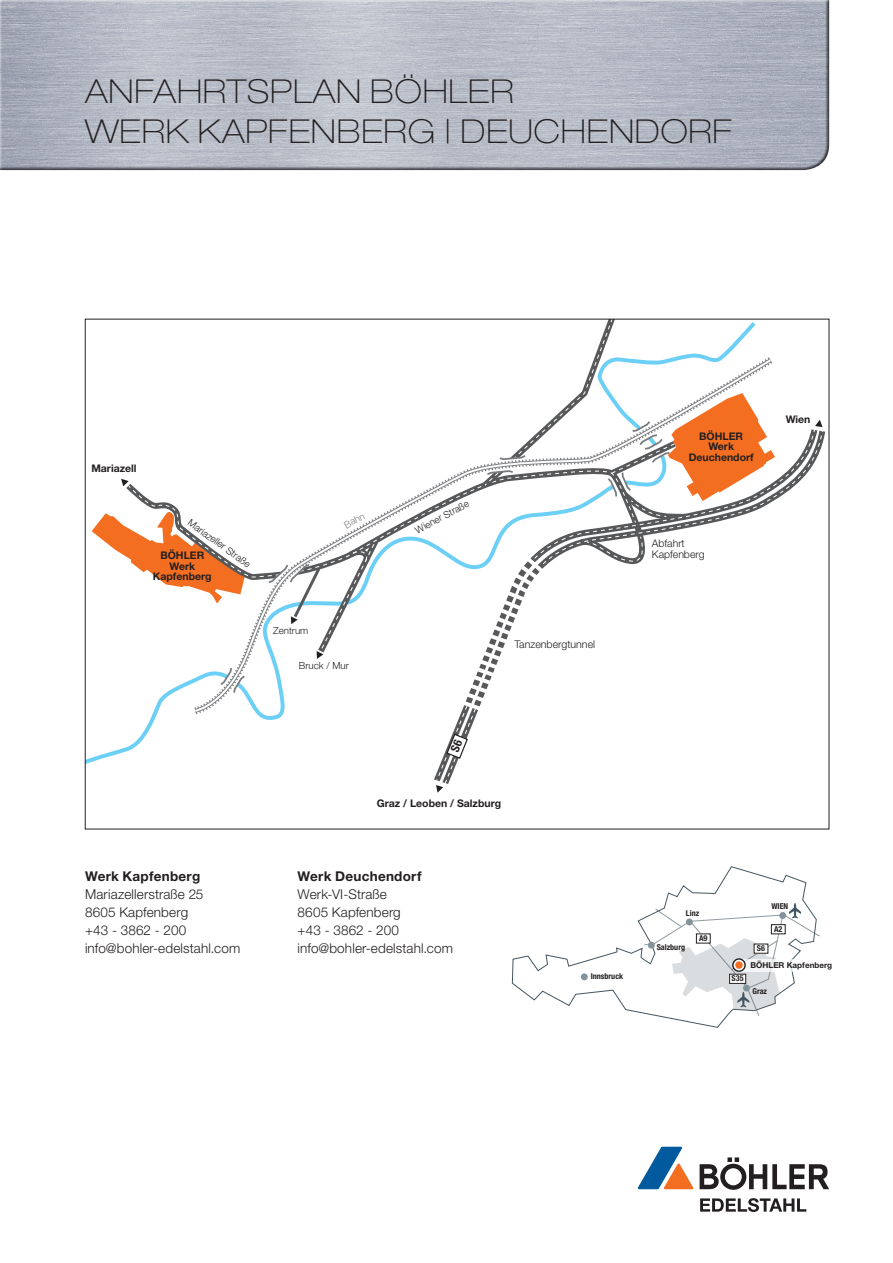
<style>
.page{position:relative;width:893px;height:1263px;background:#fff}
.page>*{position:absolute;margin:0;border:0;box-sizing:border-box;transform-origin:0 0}
.t1{font:100 expanded 33px/39.6px "Helvetica Neue LT Std";letter-spacing:.025em;color:#231f20}
.t2{font:300 13.5px/18px "Helvetica Neue LT Std";letter-spacing:.01em;color:#231f20}
.t3{font:700 13.5px "Helvetica Neue LT Std";letter-spacing:.02em;color:#231f20}
.t4{font:300 10.65px "Helvetica Neue LT Std";color:#231f20}
.t5{font:700 10.5px/10.5px "Helvetica Neue LT Std";color:#231f20;text-align:center}
.t6{font:300 10.5px/10.5px "Helvetica Neue LT Std";color:#231f20}
.t7{font:300 9.75px "Helvetica Neue LT Std";color:#231f20}
.t8{font:300 9.75px "Helvetica Neue LT Std";color:#808285}
.t9{font:700 condensed 8.1px "Helvetica Neue LT Std";color:#231f20}
.t10{font:700 8.1px "Helvetica Neue LT Std";color:#231f20}
</style>
<div class="page">
<div style="left:0;top:0;width:830px;height:172px;background:#231f20;opacity:.75"></div>
<svg style="left:87px;top:679px;width:104px;height:85px"></svg>
<svg style="left:193px;top:573px;width:66px;height:140px"></svg>
<svg style="left:92px;top:479px;width:159px;height:124px"></svg>
<svg style="left:512px;top:866px;width:295px;height:162px"></svg>
<div style="left:581px;top:973px;width:7px;height:7px;background:#83939c;border-radius:50%"></div>
<svg style="left:644px;top:903px;width:176px;height:113px"></svg>
<div style="left:738px;top:959px;width:100px;height:12px;background:#fff"></div>
<svg style="left:733px;top:959px;width:12px;height:12px"></svg>
<div style="left:732px;top:958px;width:14px;height:14px;border:1px solid #231f20;border-radius:50%"></div>
<div style="left:735px;top:961px;width:8px;height:8px;background:#f36e21;border-radius:50%"></div>
<div style="left:686px;top:918px;width:7px;height:7px;background:#83939c;border-radius:50%"></div>
<svg style="left:700px;top:1157px;width:129px;height:33px"></svg>
<svg style="left:638px;top:1147px;width:55px;height:42px"></svg>
<svg style="left:700px;top:1198px;width:106px;height:14px"></svg>
<svg style="left:259px;top:319px;width:570px;height:510px"></svg>
<h1 class="t1" style="left:85px;top:71px;width:649px">ANFAHRTSPLAN BÖHLER<br>WERK KAPFENBERG | DEUCHENDORF</h1>
<p class="t5" style="left:91px;top:463px;width:47px">Mariazell</p>
<p class="t7" style="left:193px;top:516px;width:76px;rotate:36deg">Mariazeller Straße</p>
<p class="t5" style="left:153px;top:550px;width:60px">BÖHLER<br>Werk<br>Kapfenberg</p>
<p class="t8" style="left:342px;top:520px;width:24px;rotate:-28deg">Bahn</p>
<p class="t7" style="left:273px;top:624px;width:37px">Zentrum</p>
<p class="t7" style="left:299px;top:659px;width:51px">Bruck / Mur</p>
<p class="t7" style="left:413px;top:525px;width:61px;rotate:-28deg">Wiener Straße</p>
<p class="t4" style="left:514px;top:637px;width:82px">Tanzenbergtunnel</p>
<p class="t5" style="left:377px;top:798px;width:126px">Graz / Leoben / Salzburg</p>
<p class="t5" style="left:689px;top:430px;width:66px">BÖHLER<br>Werk<br>Deuchendorf</p>
<p class="t6" style="left:652px;top:538px;width:54px">Abfahrt<br>Kapfenberg</p>
<p class="t5" style="left:786px;top:413px;width:26px">Wien</p>
<p class="t3" style="left:85px;top:868px;width:117px">Werk Kapfenberg</p>
<p class="t2" style="left:85px;top:885px;width:157px">Mariazellerstraße 25<br>8605 Kapfenberg<br>+43 - 3862 - 200 info@bohler-edelstahl.com</p>
<p class="t3" style="left:298px;top:868px;width:126px">Werk Deuchendorf</p>
<p class="t2" style="left:298px;top:885px;width:157px">Werk-VI-Straße<br>8605 Kapfenberg<br>+43 - 3862 - 200 info@bohler-edelstahl.com</p>
<p class="t9" style="left:591px;top:971px;width:34px">Innsbruck</p>
<p class="t9" style="left:686px;top:908px;width:15px">Linz</p>
<p class="t9" style="left:657px;top:942px;width:30px">Salzburg</p>
<p class="t9" style="left:699px;top:933px;width:10px">A9</p>
<p class="t9" style="left:771px;top:902px;width:18px">WIEN</p>
<p class="t9" style="left:757px;top:943px;width:10px">S6</p>
<p class="t9" style="left:774px;top:924px;width:10px">A2</p>
<p class="t10" style="left:750px;top:960px;width:83px">BÖHLER Kapfenberg</p>
<p class="t9" style="left:732px;top:973px;width:14px">S35</p>
<p class="t9" style="left:752px;top:986px;width:16px">Graz</p>
</div>
